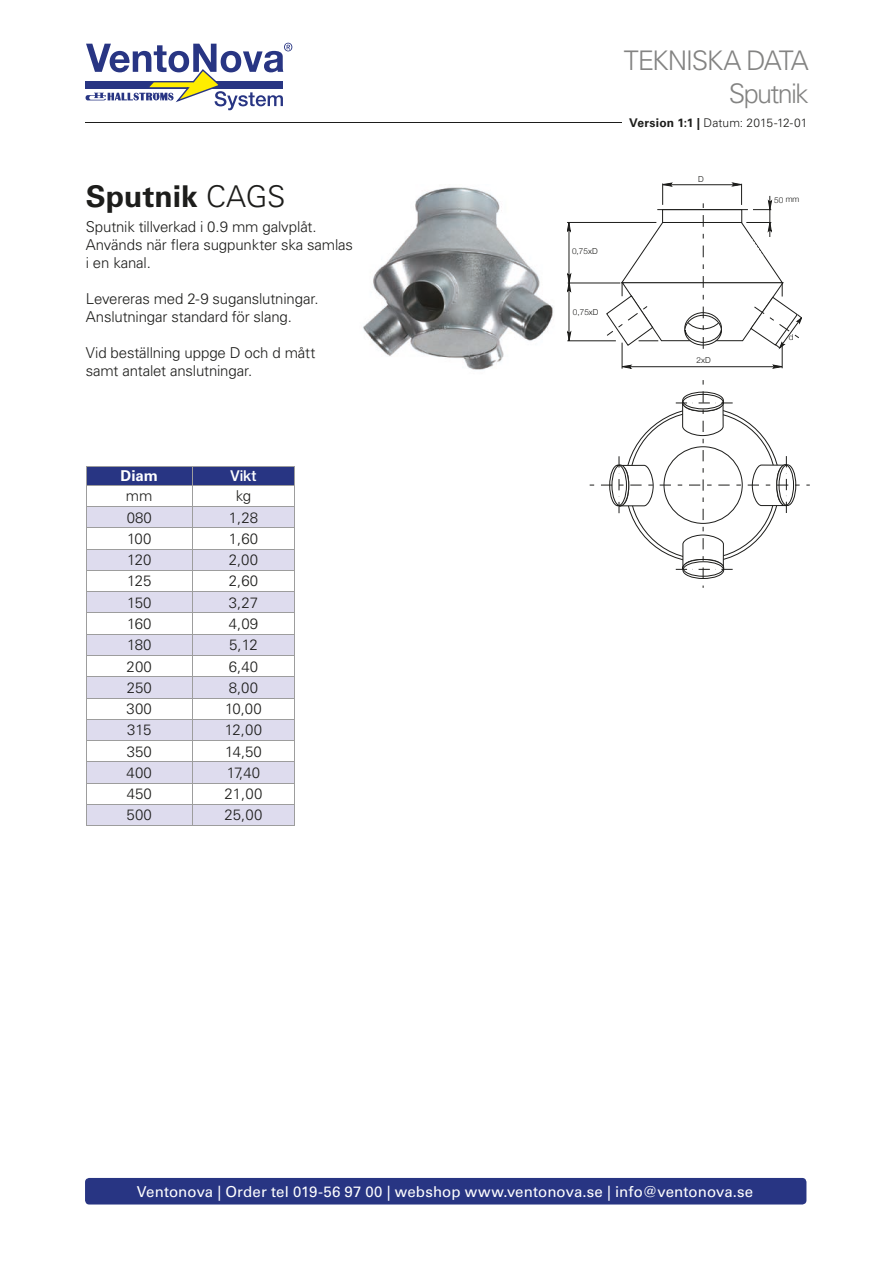
<style>
.page{position:relative;width:893px;height:1263px;background:#fff}
.page>*{position:absolute;margin:0;border:0;box-sizing:border-box;transform-origin:0 0}
.t1{font:700 30px "Univers LT Std";color:#1d1d1b}
.t2{font:300 27px/32.4px "Univers LT Std";letter-spacing:-.06em;color:#838382;text-align:right}
.t3{font:300 15px/18px "Univers LT Std";letter-spacing:-.01em;color:#1d1d1b}
.t4{font:15px "Univers LT Std";letter-spacing:.005em;color:#fff}
.t5{font:700 15px "Univers LT Std";color:#fff}
.t6{font:500 15px "Helvetica Neue LT Std";color:#fff}
.t7{font:300 12px "Univers LT Std";letter-spacing:.005em;color:#1d1d1b}
.t8{font:300 8.25px "Helvetica Neue";letter-spacing:-.005em;color:#1d1d1b}
.s1{font-weight:700}
.s2{font-weight:300}
</style>
<div class="page">
<div style="left:85px;top:1178px;width:721px;height:26px;background:#283583;border-radius:4px"></div>
<svg style="left:85px;top:43px;width:207px;height:67px"></svg>
<hr style="left:85px;top:122px;width:721px;height:1px;background:#1d1d1b">
<div style="left:622px;top:113px;width:185px;height:19px;background:#fff"></div>
<img style="left:363px;top:187px;width:190px;height:183px">
<svg style="left:86px;top:466px;width:209px;height:359px"></svg>
<hr style="left:86px;top:825px;width:106px;height:1px;background:#9d9d9d">
<hr style="left:192px;top:825px;width:103px;height:1px;background:#9d9d9d">
<hr style="left:567px;top:222px;width:89px;height:1px;background:#1d1d1b">
<hr style="left:568px;top:283px;width:52px;height:1px;background:#1d1d1b">
<hr style="left:569px;top:228px;width:1px;height:113px;background:#1d1d1b">
<hr style="left:567px;top:340px;width:49px;height:1px;background:#1d1d1b">
<svg style="left:567px;top:222px;width:4px;height:11px"></svg>
<svg style="left:567px;top:272px;width:5px;height:21px"></svg>
<svg style="left:567px;top:330px;width:5px;height:12px"></svg>
<svg style="left:606px;top:182px;width:196px;height:187px"></svg>
<svg style="left:590px;top:380px;width:220px;height:208px"></svg>
<h2 class="t2" style="left:624px;top:45px;width:186px">TEKNISKA DATA<br>Sputnik</h2>
<p class="t7" style="left:629px;top:116px;width:180px"><span class="s1">Version 1:1 |</span> Datum: 2015-12-01</p>
<h1 class="t1" style="left:86px;top:179px;width:201px">Sputnik <span class="s2">CAGS</span></h1>
<p class="t3" style="left:86px;top:218px;width:269px">Sputnik tillverkad i 0.9 mm galvplåt.<br>Används när era sugpunkter ska samlas i en kanal.</p>
<p class="t3" style="left:86px;top:290px;width:234px">Levereras med 2-9 suganslutningar.<br>Anslutningar standard för slang.</p>
<p class="t3" style="left:86px;top:344px;width:231px">Vid beställning uppge D och d mått samt antalet anslutningar.</p>
<p class="t5" style="left:121px;top:467px;width:39px">Diam</p>
<p class="t6" style="left:230px;top:467px;width:28px">Vikt</p>
<p class="t3" style="left:126px;top:487px;width:28px">mm</p>
<p class="t3" style="left:236px;top:487px;width:17px">kg</p>
<p class="t3" style="left:127px;top:508px;width:27px">080</p>
<p class="t3" style="left:229px;top:508px;width:31px">1,28</p>
<p class="t3" style="left:127px;top:530px;width:26px">100</p>
<p class="t3" style="left:229px;top:530px;width:31px">1,60</p>
<p class="t3" style="left:127px;top:551px;width:26px">120</p>
<p class="t3" style="left:229px;top:551px;width:31px">2,00</p>
<p class="t3" style="left:127px;top:572px;width:26px">125</p>
<p class="t3" style="left:229px;top:572px;width:31px">2,60</p>
<p class="t3" style="left:127px;top:593px;width:26px">150</p>
<p class="t3" style="left:229px;top:593px;width:31px">3,27</p>
<p class="t3" style="left:127px;top:615px;width:26px">160</p>
<p class="t3" style="left:229px;top:615px;width:31px">4,09</p>
<p class="t3" style="left:127px;top:636px;width:26px">180</p>
<p class="t3" style="left:229px;top:636px;width:30px">5,12</p>
<p class="t3" style="left:127px;top:657px;width:27px">200</p>
<p class="t3" style="left:229px;top:657px;width:31px">6,40</p>
<p class="t3" style="left:127px;top:678px;width:27px">250</p>
<p class="t3" style="left:229px;top:678px;width:31px">8,00</p>
<p class="t3" style="left:127px;top:700px;width:27px">300</p>
<p class="t3" style="left:225px;top:700px;width:38px">10,00</p>
<p class="t3" style="left:127px;top:721px;width:26px">315</p>
<p class="t3" style="left:225px;top:721px;width:39px">12,00</p>
<p class="t3" style="left:127px;top:742px;width:27px">350</p>
<p class="t3" style="left:225px;top:742px;width:38px">14,50</p>
<p class="t3" style="left:127px;top:763px;width:27px">400</p>
<p class="t3" style="left:227px;top:763px;width:35px">17,40</p>
<p class="t3" style="left:127px;top:785px;width:27px">450</p>
<p class="t3" style="left:225px;top:785px;width:39px">21,00</p>
<p class="t3" style="left:127px;top:806px;width:27px">500</p>
<p class="t3" style="left:225px;top:806px;width:39px">25,00</p>
<p class="t8" style="left:572px;top:245px;width:27px">0,75xD</p>
<p class="t8" style="left:573px;top:305px;width:27px">0,75xD</p>
<p class="t8" style="left:698px;top:172px;width:7px">D</p>
<p class="t8" style="left:696px;top:353px;width:16px">2xD</p>
<p class="t8" style="left:774px;top:193px;width:27px">50 mm</p>
<p class="t8" style="left:789px;top:331px;width:6px">d</p>
<p class="t4" style="left:137px;top:1182px;width:618px">Ventonova | Order tel 019-56 97 00 | webshop www.ventonova.se | info@ventonova.se</p>
</div>
